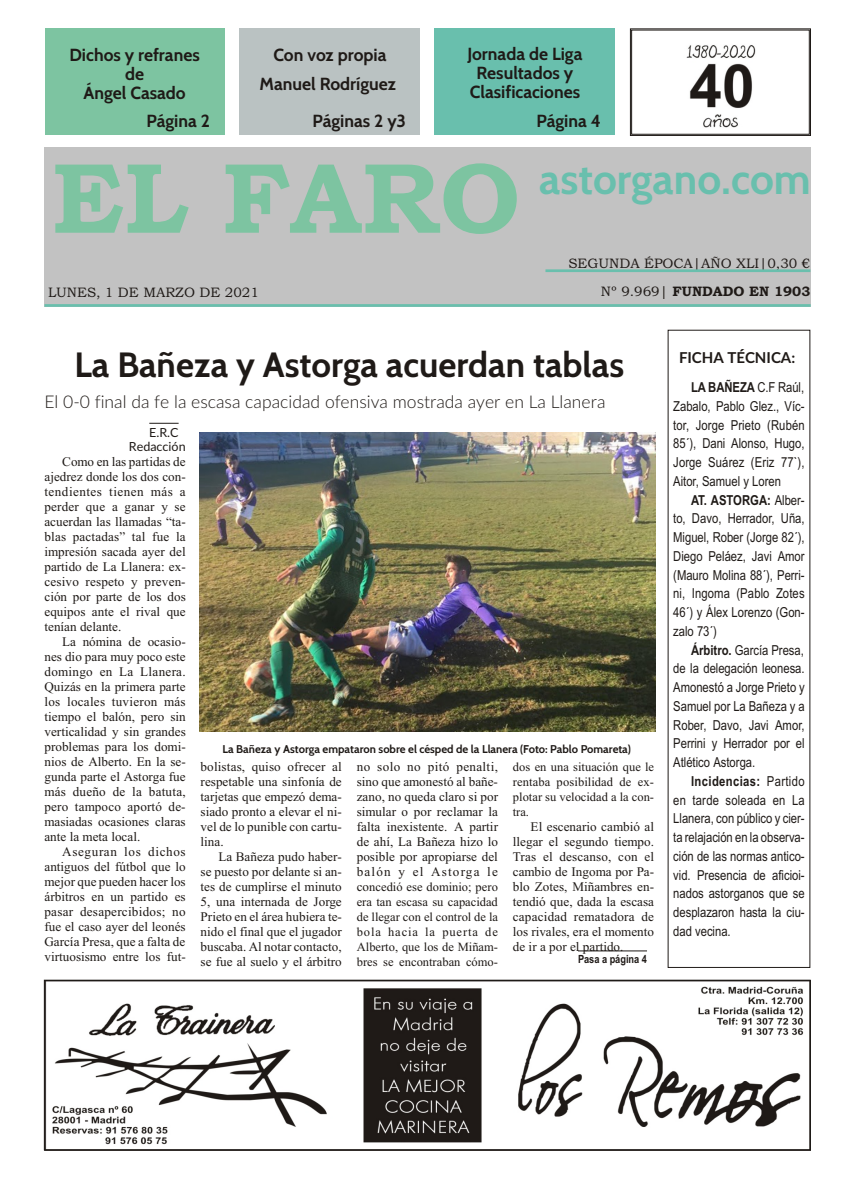
<style>
.page{position:relative;width:855px;height:1181px;background:#fff}
.page>*{position:absolute;margin:0;border:0;box-sizing:border-box;transform-origin:0 0}
.t1{font:100px "Bookman Old Style";color:#7dc4a1}
.t2{font:700 42.5px "Cabin";color:#69bfad}
.t3{font:700 35px "Cabin";color:#1f1a17}
.t4{font:700 17.5px/18.8px "Cabin";color:#1f1a17;text-align:center}
.t5{font:300 17.5px "Lato";color:#1f1a17}
.t6{font:700 15px "Lato";color:#1f1a17}
.t7{font:13.75px "Arial Narrow";color:#1f1a17}
.t8{font:13.75px/27.5px "Bookman Old Style";color:#1f1a17;text-align:right}
.t9{font:700 13.75px "Arial Narrow";color:#1f1a17}
.t10{font:700 13.75px "Arial Narrow";letter-spacing:.03em;color:#1f1a17}
.t11{font:13.12px/15px "Times New Roman";letter-spacing:.005em;color:#1f1a17;text-align:justify}
.t12{font:13.12px "Times New Roman";letter-spacing:.035em;color:#1f1a17}
.t13{font:13.12px "Times New Roman";letter-spacing:.025em;color:#1f1a17}
.t14{font:13.12px "Times New Roman";letter-spacing:.05em;color:#1f1a17}
.t15{font:12.5px/15px "Times New Roman";letter-spacing:.005em;color:#1f1a17;text-align:justify}
.t16{font:12.5px/13.8px "Lato";color:#1f1a17}
.t17{font:700 11.25px "Cabin";color:#1f1a17}
.t18{font:700 11.25px "Arial Narrow";letter-spacing:-.005em;color:#1f1a17}
.s1{font-size:13.12px}
.s2{font-weight:400}
.s3{font-weight:700}
</style>
<div class="page">
<img style="left:46px;top:982px;width:758px;height:166px">
<div style="left:44px;top:980px;width:766px;height:170px;border:1px solid #1f1a17"></div>
<svg style="left:149px;top:423px;width:29px;height:1px"></svg>
<hr style="left:577px;top:950px;width:69px;height:1px;background:#1f1a17">
<div style="left:44px;top:147px;width:766px;height:160px;background:#c2c2c2"></div>
<hr style="left:44px;top:304px;width:766px;height:3px;background:#69bfad">
<hr style="left:545px;top:269px;width:265px;height:3px;background:#69bfad">
<div style="left:239px;top:29px;width:181px;height:106px;background:#bac2c2"></div>
<img style="left:686px;top:45px;width:70px;height:83px">
<div style="left:630px;top:29px;width:180px;height:107px;border:1px solid #1f1a17"></div>
<div style="left:434px;top:28px;width:180px;height:107px;background:#69bfad"></div>
<div style="left:45px;top:29px;width:179px;height:106px;background:#7dc4a1"></div>
<img style="left:200px;top:432px;width:455px;height:299px">
<p class="t4" style="left:69px;top:45px;width:132px">Di chos y re fra nes de<br>Ángel Ca sa do</p>
<p class="t4" style="left:146px;top:112px;width:65px">Pá gi na 2</p>
<p class="t4" style="left:259px;top:40px;width:138px;line-height:28.8px">Con voz pro pia<br>Ma nuel Ro drí guez</p>
<p class="t4" style="left:312px;top:112px;width:95px">Pá gi nas 2 y3</p>
<p class="t4" style="left:467px;top:45px;width:116px">Jor na da de Liga<br>Re sul ta dos y<br>Cla si fi ca cio nes</p>
<p class="t4" style="left:536px;top:111px;width:66px">Pá gi na 4</p>
<p class="t1" style="left:52px;top:161px;width:470px">EL FARO</p>
<p class="t8" style="left:48px;top:279px;width:212px">LUNES, 1 DE MARZO DE 2021</p>
<p class="t2" style="left:539px;top:153px;width:273px">as tor ga no.com</p>
<p class="t8" style="left:568px;top:251px;width:243px">SEGUNDA ÉPOCA|AÑO XLI|0,30 €<br>Nº 9.969| FUNDADO EN 1903</p>
<p class="t3" style="left:74px;top:343px;width:551px">La Ba ñe za y Astorga acuerdan ta blas</p>
<p class="t5" style="left:44px;top:394px;width:562px">El 0-0 fi nal da fe la es ca sa ca pa ci dad ofen si va mos tra da ayer en La Lla ne ra</p>
<p class="t16" style="left:129px;top:426px;width:58px;text-indent:20px">E.R.C<br>Re dac ción</p>
<p class="t11" style="left:62px;top:455px;width:125px">Como en las parti das de</p>
<p class="t11" style="left:44px;top:470px;width:143px">aje drez don de los dos con -</p>
<p class="t12" style="left:44px;top:487px;width:143px">ten dien tes tie nen más a</p>
<p class="t11" style="left:44px;top:500px;width:143px">per der que a ga nar y se</p>
<p class="t11" style="left:44px;top:515px;width:143px">acuer dan las lla ma das “ta -</p>
<p class="t11" style="left:44px;top:530px;width:143px">blas pac ta das” tal fue la</p>
<p class="t11" style="left:44px;top:545px;width:143px">im pre sión sa ca da ayer del</p>
<p class="t11" style="left:44px;top:560px;width:143px">par ti do de La Lla ne ra: ex -</p>
<p class="t11" style="left:44px;top:575px;width:142px">ce si vo res pe to y pre ven -</p>
<p class="t11" style="left:44px;top:590px;width:143px">ción por parte de los dos</p>
<p class="t11" style="left:44px;top:605px;width:143px">equi pos ante el ri val que</p>
<p class="t11" style="left:44px;top:620px;width:78px">te nían de lan te.</p>
<p class="t11" style="left:62px;top:635px;width:125px">La nó mi na de oca sio -</p>
<p class="t11" style="left:44px;top:650px;width:143px">nes dio para muy poco este</p>
<p class="t13" style="left:44px;top:667px;width:143px">do min go en La Lla ne ra.</p>
<p class="t11" style="left:44px;top:680px;width:143px">Qui zás en la pri me ra par te</p>
<p class="t11" style="left:44px;top:695px;width:143px">los lo ca les tu vie ron más</p>
<p class="t11" style="left:44px;top:710px;width:143px">tiempo el ba lón, pero sin</p>
<p class="t11" style="left:44px;top:725px;width:143px">ver ti ca li dad y sin gran des</p>
<p class="t11" style="left:44px;top:740px;width:143px">pro ble mas para los do mi -</p>
<p class="t11" style="left:44px;top:755px;width:143px">nios de Alber to. En la se -</p>
<p class="t11" style="left:44px;top:770px;width:143px">gun da par te el Astorga fue</p>
<p class="t11" style="left:44px;top:785px;width:143px">más due ño de la ba tu ta,</p>
<p class="t11" style="left:44px;top:800px;width:142px">pero tam po co apor tó de -</p>
<p class="t11" style="left:44px;top:815px;width:143px">ma sia das oca sio nes cla ras</p>
<p class="t11" style="left:44px;top:830px;width:97px">ante la meta lo cal.</p>
<p class="t14" style="left:62px;top:847px;width:125px">Ase gu ran los di chos</p>
<p class="t11" style="left:44px;top:860px;width:143px">an ti guos del fút bol que lo</p>
<p class="t11" style="left:44px;top:875px;width:143px">me jor que pue den ha cer los</p>
<p class="t11" style="left:44px;top:890px;width:143px">ár bi tros en un par ti do es</p>
<p class="t11" style="left:44px;top:905px;width:143px">pa sar de sa per ci bi dos; no</p>
<p class="t11" style="left:44px;top:920px;width:143px">fue el caso ayer del leo nés</p>
<p class="t11" style="left:44px;top:935px;width:142px">Gar cía Pre sa, que a fal ta de</p>
<p class="t11" style="left:44px;top:950px;width:143px">vir tuo sis mo en tre los fut -</p>
<p class="t17" style="left:222px;top:741px;width:410px">La Bañe za y Astorga em pa ta ron so bre el césped de la Lla ne ra (Foto: Pa blo Po ma re ta)</p>
<p class="t11" style="left:200px;top:760px;width:143px">bo lis tas, qui so ofre cer al</p>
<p class="t11" style="left:200px;top:775px;width:143px">res pe ta ble una sin fo nía de</p>
<p class="t11" style="left:200px;top:790px;width:143px">tar je tas que em pe zó de ma -</p>
<p class="t11" style="left:200px;top:805px;width:143px">sia do pron to a ele var el ni -</p>
<p class="t11" style="left:200px;top:820px;width:143px">vel de lo pu ni ble con cartu -</p>
<p class="t11" style="left:200px;top:835px;width:25px">li na.</p>
<p class="t11" style="left:218px;top:850px;width:125px">La Ba ñe za pudo ha ber -</p>
<p class="t11" style="left:200px;top:865px;width:143px">se pues to por de lan te si an -</p>
<p class="t11" style="left:200px;top:880px;width:143px">tes de cumplir se el mi nu to</p>
<p class="t11" style="left:200px;top:895px;width:143px">5, una in ter na da de Jorge</p>
<p class="t11" style="left:200px;top:910px;width:143px">Prie to en el área hu bie ra te -</p>
<p class="t11" style="left:200px;top:925px;width:143px">ni do el fi nal que el ju ga dor</p>
<p class="t11" style="left:200px;top:940px;width:143px">bus ca ba. Al no tar con tac to,</p>
<p class="t11" style="left:200px;top:955px;width:143px">se fue al sue lo y el ár bi tro</p>
<p class="t11" style="left:356px;top:760px;width:143px">no solo no pitó pe nal ti, sino que amo nes tó al ba ñe - za no, no que da cla ro si por si mu lar o por re cla mar la fal ta ine xis ten te. A par tir de ahí, La Ba ñe za hizo lo po si ble por apro piar se del ba lón y el Astorga le</p>
<p class="t15" style="left:356px;top:880px;width:143px"><span class="s1">co</span>nce dió ese do mi nio; pero era tan es ca sa su ca pa ci dad de lle gar con el con trol de la bola ha cia la puer ta de Alberto, que los de Miñam&shy;bres se en con tra ban có mo -</p>
<p class="t15" style="left:512px;top:760px;width:143px">dos en una si tua ción que le ren ta ba po si bi li dad de ex - plo tar su ve lo ci dad a la con - tra.</p>
<p class="t11" style="left:512px;top:820px;width:143px;text-indent:18px">El es ce na rio cam bió al lle gar el se gun do tiem po.<br>Tras el des can so, con el cambio de Ingo ma por Pa - blo Zo tes, Mi ñam bres en - ten dió que, dada la es ca sa ca pa ci dad re ma ta do ra de los ri va les, era el mo men to de ir a por el par ti do.</p>
<p class="t18" style="left:577px;top:955px;width:70px">Pasa a pá gi na 4</p>
<p class="t6" style="left:678px;top:351px;width:118px">FICHA TÉCNICA:</p>
<p class="t9" style="left:690px;top:382px;width:115px">LA BAÑEZA <span class="s2">C.F Raúl,</span></p>
<p class="t7" style="left:673px;top:401px;width:133px">Za ba lo, Pa blo Glez., Víc -</p>
<p class="t7" style="left:673px;top:419px;width:133px">tor, Jor ge Prie to (Ru bén</p>
<p class="t7" style="left:673px;top:438px;width:133px">85´), Dani Alon so, Hugo,</p>
<p class="t7" style="left:673px;top:457px;width:133px">Jor ge Suá rez (Eriz 77`),</p>
<p class="t7" style="left:673px;top:476px;width:109px">Ai tor, Sa muel y Lo ren</p>
<p class="t9" style="left:690px;top:494px;width:115px">AT. ASTORGA: <span class="s2">Alber -</span></p>
<p class="t7" style="left:673px;top:513px;width:133px">to, Davo, He rra dor, Uña,</p>
<p class="t7" style="left:673px;top:532px;width:133px">Mi guel, Ro ber (Jor ge 82´),</p>
<p class="t7" style="left:673px;top:551px;width:133px">Die go Pe láez, Javi Amor</p>
<p class="t7" style="left:673px;top:569px;width:133px">(Mau ro Mo li na 88´), Pe rri -</p>
<p class="t7" style="left:673px;top:588px;width:133px">ni, Ingo ma (Pa blo Zo tes</p>
<p class="t7" style="left:673px;top:607px;width:133px">46´) y Álex Lo ren zo (Gon -</p>
<p class="t7" style="left:673px;top:626px;width:45px">za lo 73´)</p>
<p class="t7" style="left:690px;top:644px;width:114px"><span class="s3">Árbi tro.</span> Gar cía Pre sa,</p>
<p class="t7" style="left:673px;top:663px;width:133px">de la de le ga ción leo ne sa.</p>
<p class="t7" style="left:673px;top:682px;width:133px">Amo nes tó a Jor ge Prie to y</p>
<p class="t7" style="left:673px;top:701px;width:133px">Sa muel por La Ba ñe za y a</p>
<p class="t7" style="left:673px;top:719px;width:133px">Ro ber, Davo, Javi Amor,</p>
<p class="t7" style="left:673px;top:738px;width:133px">Pe rri ni y He rra dor por el</p>
<p class="t7" style="left:673px;top:757px;width:83px">Atlé ti co Astor ga.</p>
<p class="t10" style="left:690px;top:776px;width:115px">Inci den cias: <span class="s2">Par ti do</span></p>
<p class="t7" style="left:673px;top:794px;width:133px">en tar de so lea da en La</p>
<p class="t7" style="left:673px;top:813px;width:133px">Lla ne ra, con pú bli co y cier -</p>
<p class="t7" style="left:673px;top:832px;width:133px">ta re la ja ción en la ob ser va -</p>
<p class="t7" style="left:673px;top:851px;width:133px">ción de las nor mas an ti co -</p>
<p class="t7" style="left:673px;top:869px;width:133px">vid. Pre sen cia de afi cioi -</p>
<p class="t7" style="left:673px;top:888px;width:133px">na dos as tor ga nos que se</p>
<p class="t7" style="left:673px;top:907px;width:133px">des pla za ron has ta la ciu -</p>
<p class="t7" style="left:673px;top:926px;width:59px">dad ve ci na.</p>
</div>
